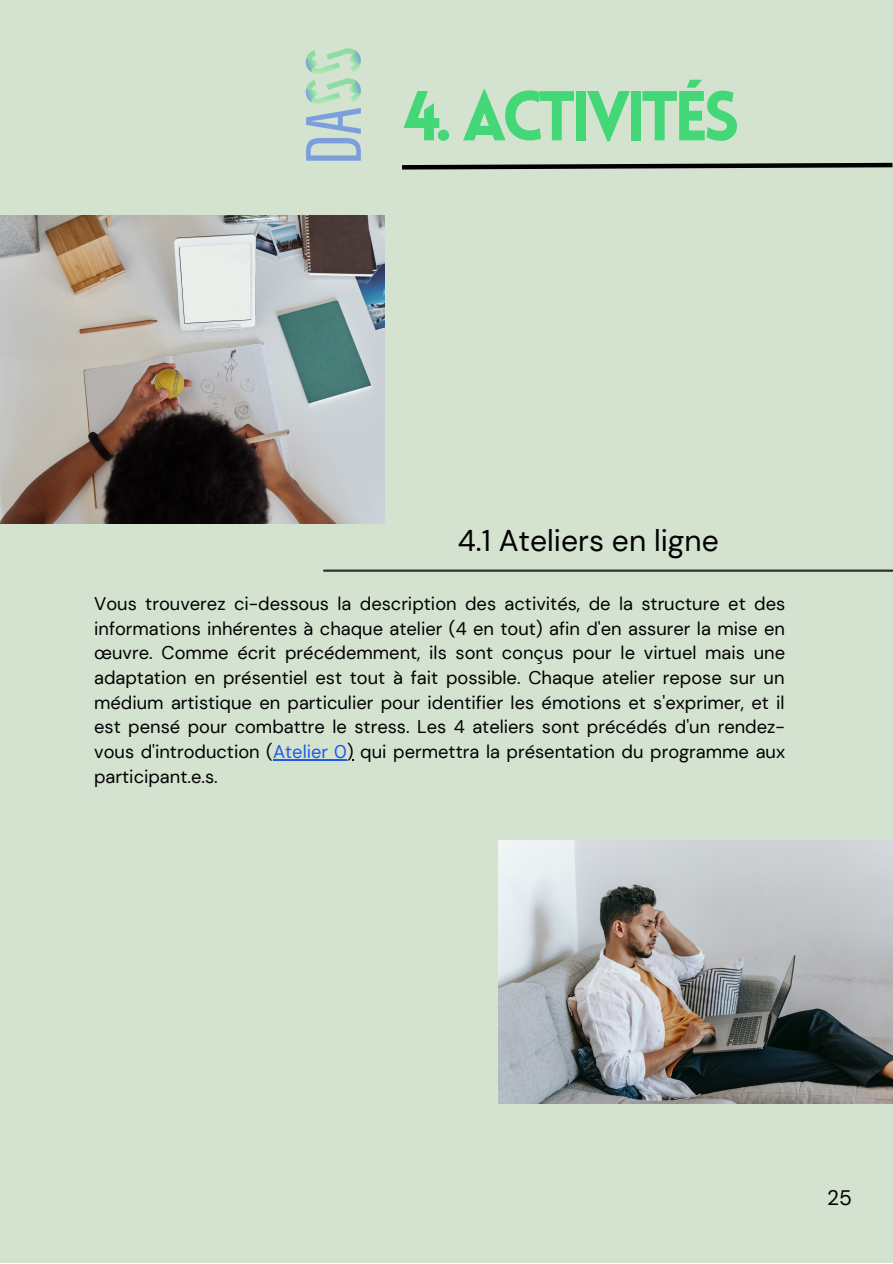
<style>
.page{position:relative;width:893px;height:1264px;background:#fff}
.page>*{position:absolute;margin:0;border:0;box-sizing:border-box;transform-origin:0 0}
.t1{font:900 69px "Lovelo";letter-spacing:-.075em;color:#43d777}
.t2{font:30px "DM Sans";color:#000}
.t3{font:21px "DM Sans";color:#000}
.t4{font:18.3px/24.8px "DM Sans";color:#000;text-align:justify}
.s1{color:#2259e6}
</style>
<div class="page">
<div style="left:0;top:0;width:892px;height:1262px;background:#d4e2d0"></div>
<hr style="left:324px;top:569px;width:568px;height:2px;background:#2f3029">
<svg style="left:402px;top:162px;width:490px;height:8px"></svg>
<img style="left:0;top:215px;width:384px;height:308px">
<img style="left:305px;top:48px;width:56px;height:113px">
<img style="left:498px;top:840px;width:394px;height:263px">
<hr style="left:273px;top:759px;width:74px;height:1px;background:#2259e6">
<p class="t1" style="left:404px;top:89px;width:337px">4. ACTIVITÉS</p>
<p class="t2" style="left:457px;top:521px;width:262px">4.1 Ateliers en ligne</p>
<p class="t4" style="left:94px;top:591px;width:692px">Vous trouverez ci-dessous la description des activités, de la structure et des informations inhérentes à chaque atelier (4 en tout) afin d'en assurer la mise en œuvre. Comme écrit précédemment, ils sont conçus pour le virtuel mais une adaptation en présentiel est tout à fait possible. Chaque atelier repose sur un médium artistique en particulier pour identifier les émotions et s'exprimer, et il est pensé pour combattre le stress. Les 4 ateliers sont précédés d'un rendez&shy;vous d'introduction (<span class="s1">Atelier 0</span>) qui permettra la présentation du programme aux participant.e.s.</p>
<p class="t3" style="left:827px;top:1184px;width:26px">25</p>
</div>
